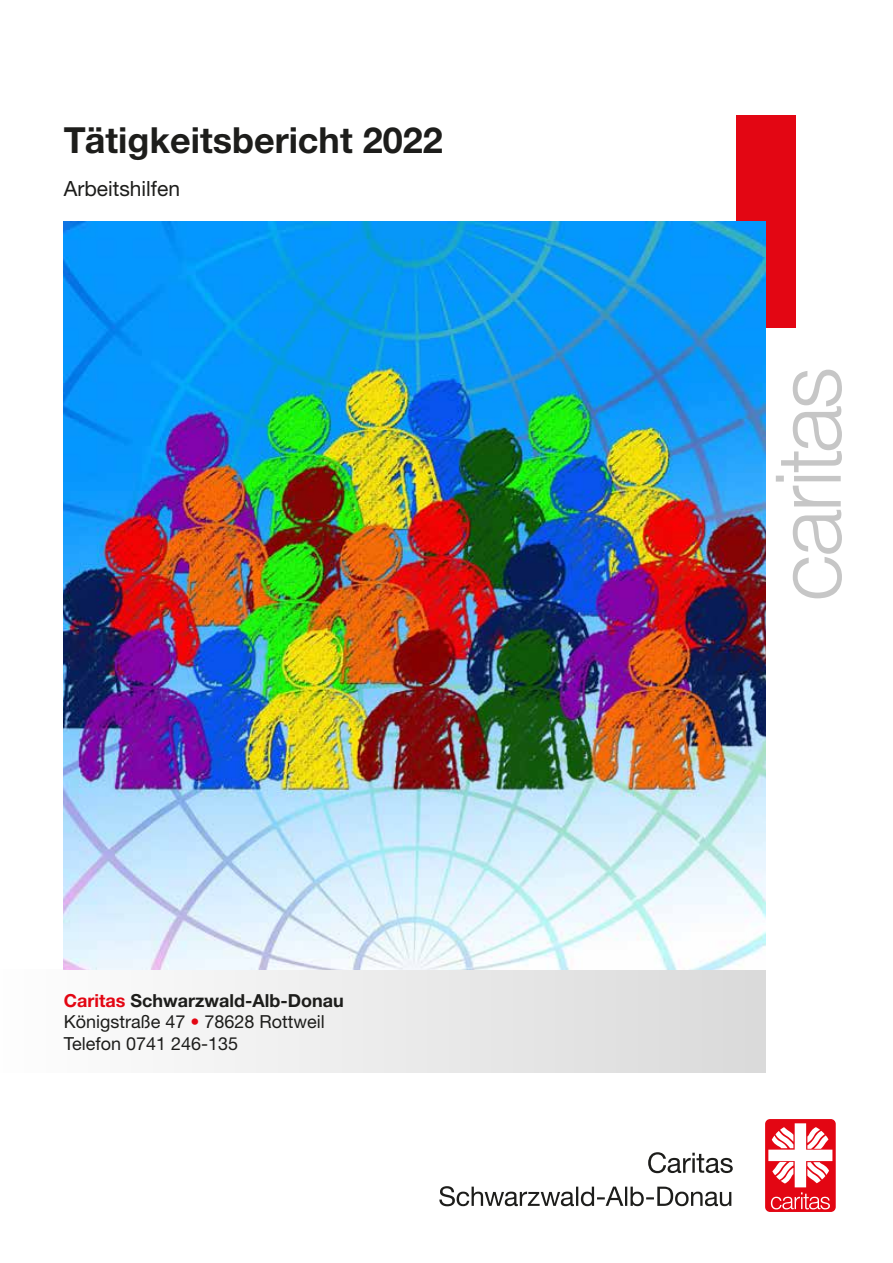
<style>
.page{position:relative;width:893px;height:1263px;background:#fff}
.page>*{position:absolute;margin:0;border:0;box-sizing:border-box;transform-origin:0 0}
.t1{font:700 36px "Helvetica Neue LT Std";color:#1d1d1b}
.t2{font:21px "Helvetica Neue LT Std";color:#1d1d1b}
.t3{font:18px "Helvetica Neue LT Std";color:#1d1d1b}
.t4{font:700 18px "Helvetica Neue LT Std";color:#1d1d1b}
.s1{color:#e30613}
</style>
<div class="page">
<div style="left:0;top:969px;width:765px;height:104px;background:linear-gradient(to right,#fefefe,#dadada)"></div>
<div style="left:736px;top:116px;width:59px;height:212px;background:#e30613"></div>
<svg style="left:776px;top:370px;width:66px;height:228px"></svg>
<div style="left:765px;top:1119px;width:71px;height:93px;background:#e30613;border-radius:5px"></div>
<svg style="left:768px;top:1123px;width:64px;height:86px"></svg>
<svg style="left:648px;top:1152px;width:85px;height:21px"></svg>
<svg style="left:439px;top:1186px;width:292px;height:20px"></svg>
<img style="left:64px;top:221px;width:701px;height:748px">
<p class="t1" style="left:64px;top:118px;width:380px">Tätigkeitsbericht 2022</p>
<p class="t2" style="left:64px;top:176px;width:118px">Arbeitshilfen</p>
<p class="t4" style="left:64px;top:989px;width:281px"><span class="s1">Caritas</span> Schwarzwald-Alb-Donau</p>
<p class="t3" style="left:64px;top:1011px;width:263px">Königstraße 47 <span class="s1">•</span> 78628 Rottweil</p>
<p class="t3" style="left:64px;top:1032px;width:176px">Telefon 0741 246-135</p>
</div>
